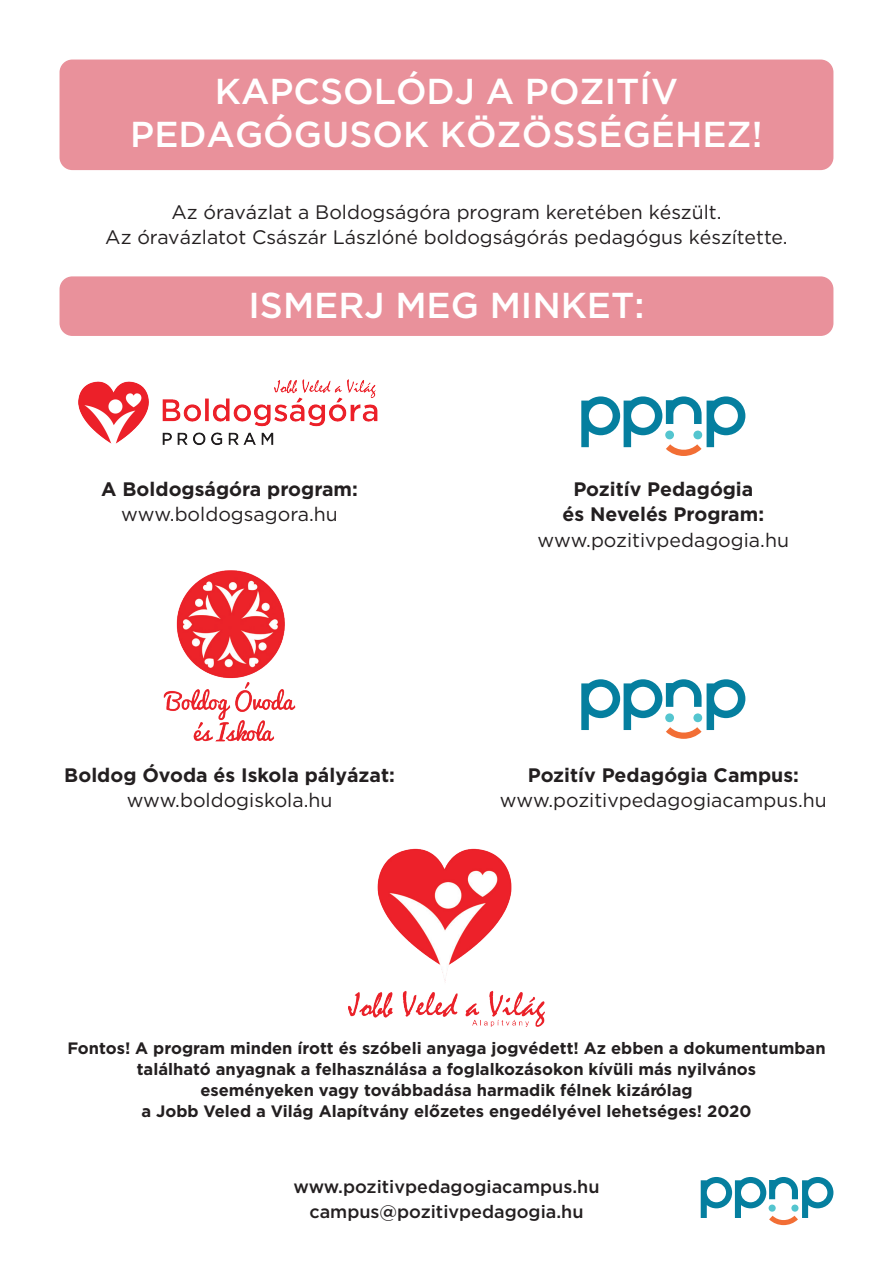
<style>
.page{position:relative;width:893px;height:1263px;background:#fff}
.page>*{position:absolute;margin:0;border:0;box-sizing:border-box;transform-origin:0 0}
.t1{font:500 36px/43.2px "Gotham HTF";color:#fff;text-align:center}
.text{font:19.5px "Gotham HTF";color:#231f20}
.text-2{font:700 19.5px/25.5px "Gotham HTF";color:#231f20;text-align:center}
.t2{font:500 18px/25.2px "Gotham HTF";color:#231f20;text-align:center}
.text-3{font:700 16.5px/21px "Gotham HTF";color:#231f20;text-align:center}
</style>
<div class="page">
<svg style="left:701px;top:1177px;width:132px;height:48px"></svg>
<div style="left:60px;top:276px;width:773px;height:60px;background:#e9919b;border-radius:13px"></div>
<div style="left:60px;top:60px;width:773px;height:110px;background:#e9919b;border-radius:13px"></div>
<img style="left:348px;top:848px;width:196px;height:178px">
<svg style="left:581px;top:396px;width:164px;height:60px"></svg>
<svg style="left:581px;top:679px;width:164px;height:60px"></svg>
<img style="left:78px;top:379px;width:300px;height:66px">
<img style="left:163px;top:570px;width:133px;height:172px">
<p class="t1" style="left:130px;top:69px;width:634px">KAPCSOLÓDJ A POZITÍV<br>PEDAGÓGUSOK KÖZÖSSÉGÉHEZ!</p>
<p class="text" style="left:171px;top:201px;width:551px">Az óravázlat a Boldogságóra program keretében készült.</p>
<p class="text" style="left:105px;top:226px;width:684px">Az óravázlatot Császár Lászlóné boldogságórás pedagógus készítette.</p>
<p class="t1" style="left:249px;top:283px;width:397px">ISMERJ MEG MINKET:</p>
<p class="text-2" style="left:101px;top:476px;width:258px">A Boldogságóra program:</p>
<p class="text" style="left:121px;top:504px;width:218px">www.boldogsagora.hu</p>
<p class="text-2" style="left:64px;top:762px;width:332px">Boldog Óvoda és Iskola pályázat:</p>
<p class="text" style="left:127px;top:790px;width:207px">www.boldogiskola.hu</p>
<p class="text-2" style="left:563px;top:476px;width:203px">Pozitív Pedagógia és Nevelés Program:</p>
<p class="text" style="left:538px;top:529px;width:253px">www.pozitivpedagogia.hu</p>
<p class="text-2" style="left:528px;top:762px;width:273px">Pozitív Pedagógia Campus:</p>
<p class="text" style="left:500px;top:790px;width:329px">www.pozitivpedagogiacampus.hu</p>
<p class="text-3" style="left:67px;top:1037px;width:760px">Fontos! A program minden írott és szóbeli anyaga jogvédett! Az ebben a dokumentumban található anyagnak a felhasználása a foglalkozásokon kívüli más nyilvános</p>
<p class="text-3" style="left:200px;top:1079px;width:494px">eseményeken vagy továbbadása harmadik félnek kizárólag</p>
<p class="text-3" style="left:141px;top:1100px;width:612px">a Jobb Veled a Világ Alapítvány előzetes engedélyével lehetséges! 2020</p>
<p class="t2" style="left:293px;top:1174px;width:308px">www.pozitivpedagogiacampus.hu campus@pozitivpedagogia.hu</p>
</div>
